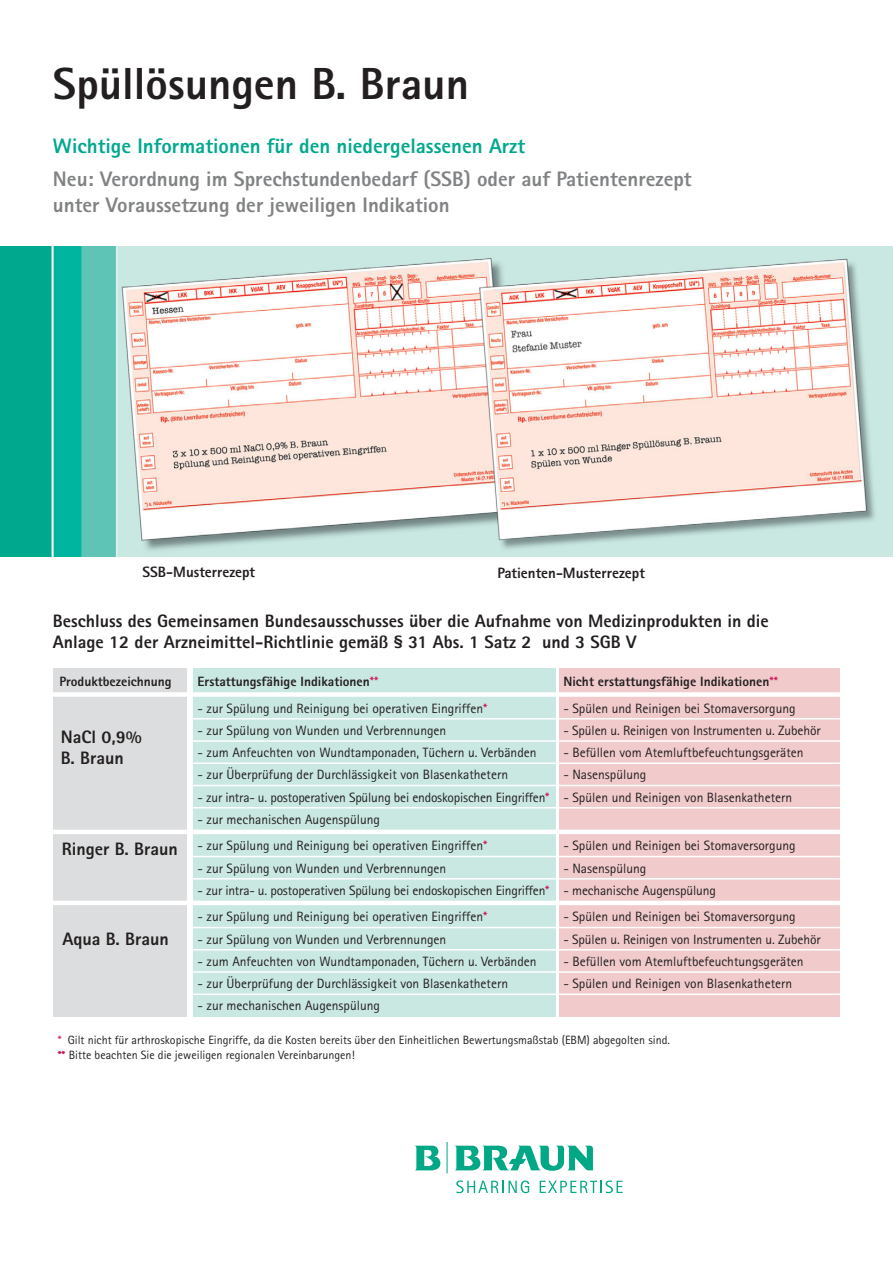
<style>
.page{position:relative;width:893px;height:1263px;background:#fff}
.page>*{position:absolute;margin:0;border:0;box-sizing:border-box;transform-origin:0 0}
.t1{font:800 45px "Rotis Sans Serif";color:#231f20}
.t2{font:800 21px/25.2px "Rotis Sans Serif";color:#808284}
.t3{font:800 21px "Rotis Sans Serif";color:#00a88e}
.t4{font:800 18px/21px "Rotis Sans Serif";color:#231f20}
.t5{font:800 15px "Rotis Sans Serif";color:#231f20}
.t6{font:13.5px "Rotis Sans Serif";color:#231f20}
.t7{font:800 13.5px "Rotis Sans Serif";color:#231f20}
.t8{font:12px/15px "Rotis Sans Serif";color:#231f20}
.s1{font-weight:400;color:#c80651}
.s2{color:#c80651}
.s3{font-weight:800;color:#c80651}
</style>
<div class="page">
<div style="left:559px;top:668px;width:281px;height:349px;background:#f1cbcc"></div>
<div style="left:193px;top:668px;width:362px;height:349px;background:#cae8e2"></div>
<div style="left:53px;top:668px;width:134px;height:349px;background:#dcddde"></div>
<svg style="left:456px;top:1181px;width:73px;height:12px"></svg>
<svg style="left:539px;top:1181px;width:83px;height:12px"></svg>
<svg style="left:415px;top:1146px;width:25px;height:25px"></svg>
<svg style="left:455px;top:1145px;width:138px;height:26px"></svg>
<hr style="left:446px;top:1142px;width:1px;height:31px;background:#00a886">
<img style="left:0;top:247px;width:892px;height:310px">
<hr style="left:187px;top:718px;width:653px;height:2px;background:#fff">
<hr style="left:187px;top:740px;width:653px;height:2px;background:#fff">
<hr style="left:187px;top:763px;width:653px;height:1px;background:#fff">
<hr style="left:187px;top:785px;width:653px;height:1px;background:#fff">
<hr style="left:187px;top:807px;width:653px;height:2px;background:#fff">
<hr style="left:53px;top:830px;width:787px;height:4px;background:#fff">
<hr style="left:187px;top:856px;width:653px;height:1px;background:#fff">
<hr style="left:187px;top:878px;width:653px;height:2px;background:#fff">
<hr style="left:53px;top:901px;width:787px;height:4px;background:#fff">
<hr style="left:187px;top:927px;width:653px;height:1px;background:#fff">
<hr style="left:187px;top:949px;width:653px;height:2px;background:#fff">
<hr style="left:187px;top:971px;width:653px;height:2px;background:#fff">
<hr style="left:187px;top:994px;width:653px;height:1px;background:#fff">
<div style="left:53px;top:692px;width:787px;height:5px;background:#fff"></div>
<h1 class="t1" style="left:53px;top:68px;width:417px">Spüllösungen B. Braun</h1>
<h2 class="t3" style="left:53px;top:138px;width:473px">Wichtige Informationen für den niedergelassenen Arzt</h2>
<h2 class="t2" style="left:53px;top:169px;width:640px">Neu: Verordnung im Sprechstundenbedarf (SSB) oder auf Patientenrezept unter Voraussetzung der jeweiligen Indikation</h2>
<p class="t5" style="left:142px;top:566px;width:114px">SSB-Musterrezept</p>
<p class="t5" style="left:497px;top:568px;width:149px">Patienten-Musterrezept</p>
<h3 class="t4" style="left:53px;top:612px;width:717px">Beschluss des Gemeinsamen Bundesausschusses über die Aufnahme von Medizinprodukten in die<br>Anlage 12 der Arzneimittel-Richtlinie gemäß § 31 Abs. 1 Satz 2 und 3 SGB V</h3>
<p class="t7" style="left:59px;top:677px;width:114px">Produktbezeichnung</p>
<p class="t7" style="left:198px;top:677px;width:182px">Erstattungsfähige Indikationen<span class="s1">**</span></p>
<p class="t7" style="left:563px;top:677px;width:216px">Nicht erstattungsfähige Indikationen<span class="s1">**</span></p>
<p class="t6" style="left:198px;top:703px;width:291px">- zur Spülung und Reinigung bei operativen Eingriffen<span class="s2">*</span></p>
<p class="t6" style="left:563px;top:703px;width:234px">- Spülen und Reinigen bei Stomaversorgung</p>
<p class="t6" style="left:198px;top:726px;width:250px">- zur Spülung von Wunden und Verbrennungen</p>
<p class="t6" style="left:563px;top:726px;width:258px">- Spülen u. Reinigen von Instrumenten u. Zubehör</p>
<p class="t6" style="left:198px;top:748px;width:340px">- zum Anfeuchten von Wundtamponaden, Tüchern u. Verbänden</p>
<p class="t6" style="left:563px;top:748px;width:242px">- Befüllen vom Atemluftbefeuchtungsgeräten</p>
<p class="t6" style="left:198px;top:770px;width:312px">- zur Überprüfung der Durchlässigkeit von Blasenkathetern</p>
<p class="t6" style="left:563px;top:770px;width:84px">- Nasenspülung</p>
<p class="t6" style="left:198px;top:792px;width:596px">- zur intra- u. postoperativen Spülung bei endoskopischen Eingriffen<span class="s2">*</span> - Spülen und Reinigen von Blasenkathetern</p>
<p class="t6" style="left:198px;top:815px;width:184px">- zur mechanischen Augenspülung</p>
<p class="t6" style="left:198px;top:841px;width:291px">- zur Spülung und Reinigung bei operativen Eingriffen<span class="s2">*</span></p>
<p class="t6" style="left:563px;top:841px;width:234px">- Spülen und Reinigen bei Stomaversorgung</p>
<p class="t6" style="left:198px;top:863px;width:250px">- zur Spülung von Wunden und Verbrennungen</p>
<p class="t6" style="left:563px;top:863px;width:84px">- Nasenspülung</p>
<p class="t6" style="left:198px;top:886px;width:519px">- zur intra- u. postoperativen Spülung bei endoskopischen Eingriffen<span class="s2">*</span> - mechanische Augenspülung</p>
<p class="t6" style="left:198px;top:912px;width:291px">- zur Spülung und Reinigung bei operativen Eingriffen<span class="s2">*</span></p>
<p class="t6" style="left:563px;top:912px;width:234px">- Spülen und Reinigen bei Stomaversorgung</p>
<p class="t6" style="left:198px;top:934px;width:250px">- zur Spülung von Wunden und Verbrennungen</p>
<p class="t6" style="left:563px;top:934px;width:258px">- Spülen u. Reinigen von Instrumenten u. Zubehör</p>
<p class="t6" style="left:198px;top:957px;width:340px">- zum Anfeuchten von Wundtamponaden, Tüchern u. Verbänden</p>
<p class="t6" style="left:563px;top:957px;width:242px">- Befüllen vom Atemluftbefeuchtungsgeräten</p>
<p class="t6" style="left:198px;top:979px;width:312px">- zur Überprüfung der Durchlässigkeit von Blasenkathetern</p>
<p class="t6" style="left:563px;top:979px;width:230px">- Spülen und Reinigen von Blasenkathetern</p>
<p class="t6" style="left:198px;top:1001px;width:184px">- zur mechanischen Augenspülung</p>
<h3 class="t4" style="left:61px;top:729px;width:83px">NaCl 0,9%<br>B. Braun</h3>
<h3 class="t4" style="left:62px;top:841px;width:118px">Ringer B. Braun</h3>
<h3 class="t4" style="left:63px;top:930px;width:108px">Aqua B. Braun</h3>
<p class="t8" style="left:58px;top:1034px;width:613px"><span class="s2">*</span> Gilt nicht für arthroskopische Eingriffe, da die Kosten bereits über den Einheitlichen Bewertungsmaßstab (EBM) abgegolten sind. <span class="s3">**</span> Bitte beachten Sie die jeweiligen regionalen Vereinbarungen!</p>
</div>
